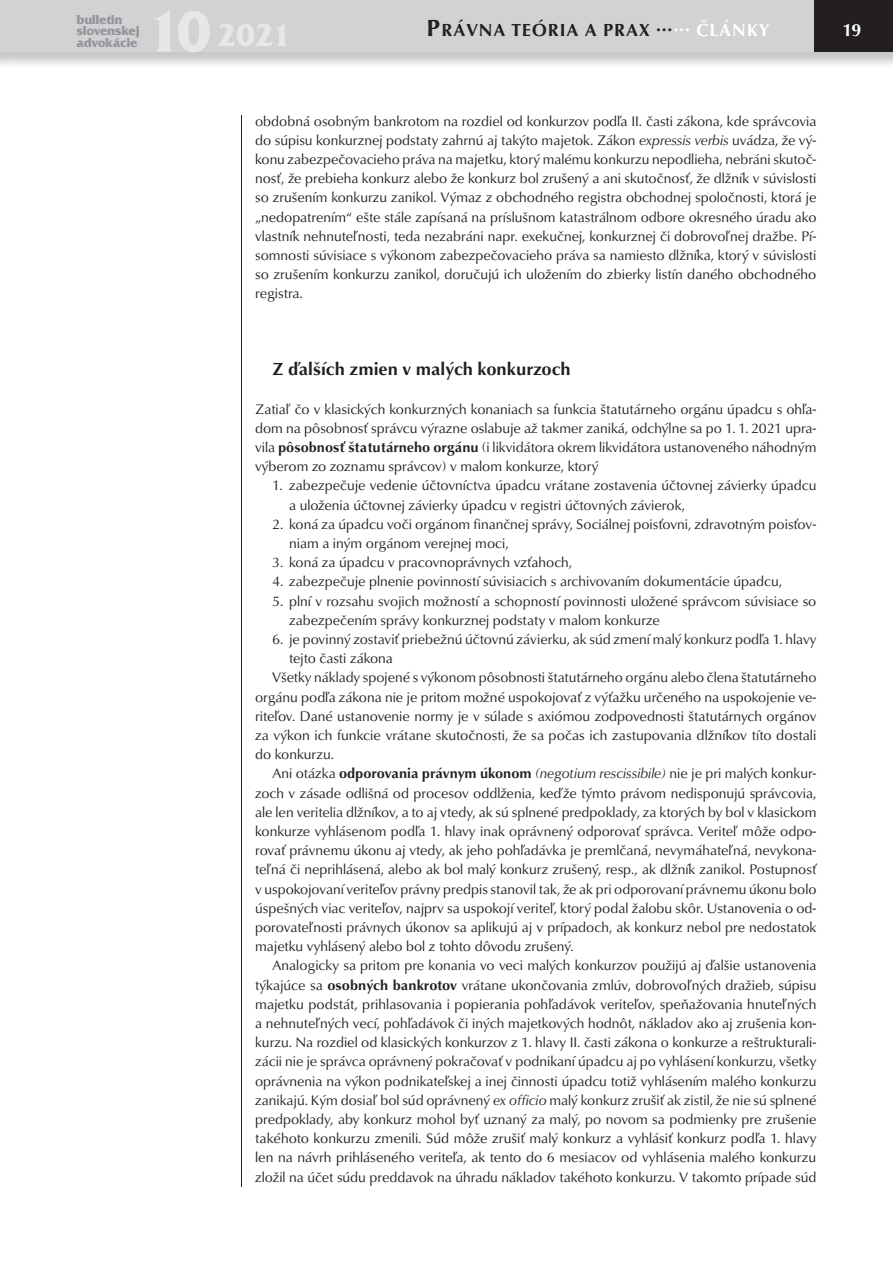
<style>
.page{position:relative;width:893px;height:1263px;background:#fff}
.page>*{position:absolute;margin:0;border:0;box-sizing:border-box;transform-origin:0 0}
.t1{font:700 33px "Friz Qua Itc TEE";color:#e6e7e9}
.t2{font:700 18px "URW Classico TEE";color:#231f20}
.t3{font:700 18px "URW Classico TEE";letter-spacing:.05em;color:#231f20}
.t4{font:700 18px "URW Classico TEE";color:#fff}
.t5{font:14.25px/19.2px "URW Classico TEE";color:#231f20}
.t6{font:700 13.5px/11.2px "Friz Qua Itc TEE";letter-spacing:-.025em;color:#939598}
.s1{font-size:60px}
.s2{font-size:24px}
.s3{color:#fff}
.s4{font-style:italic}
.s5{font-weight:700}
</style>
<div class="page">
<hr style="left:241px;top:115px;width:1px;height:1071px;background:#231f20">
<div style="left:0;top:0;width:893px;height:52px;background:#d1d2d4"></div>
<div style="left:814px;top:0;width:79px;height:52px;background:#231f20"></div>
<h1 class="t1" style="left:146px;top:23px;width:147px"><span class="s1">10</span> 2021</h1>
<p class="t6" style="left:77px;top:15px;width:65px">bulletin slovenskej advokácie</p>
<p class="t3" style="left:427px;top:23px;width:345px"><span class="s2">P</span>RÁVNA TEÓRIA A PRAX ...<sup>...</sup> <span class="s3">ČLÁNKY</span></p>
<p class="t5" style="left:255px;top:113px;width:563px;text-align:justify">obdobná osobným bankrotom na rozdiel od konkurzov podľa II. časti zákona, kde správcovia do súpisu konkurznej podstaty zahrnú aj takýto majetok. Zákon <span class="s4">expressis verbis</span> uvádza, že vý&shy;konu zabezpečovacieho práva na majetku, ktorý malému konkurzu nepodlieha, nebráni skutoč&shy;nosť, že prebieha konkurz alebo že konkurz bol zrušený a ani skutočnosť, že dlžník v súvislosti so zrušením konkurzu zanikol. Výmaz z obchodného registra obchodnej spoločnosti, ktorá je „nedopatrením“ ešte stále zapísaná na príslušnom katastrálnom odbore okresného úradu ako vlastník nehnuteľnosti, teda nezabráni napr. exekučnej, konkurznej či dobrovoľnej dražbe. Pí&shy;somnosti súvisiace s výkonom zabezpečovacieho práva sa namiesto dlžníka, ktorý v súvislosti so zrušením konkurzu zanikol, doručujú ich uložením do zbierky listín daného obchodného registra.</p>
<p class="t2" style="left:272px;top:362px;width:300px">Z ďalších zmien v malých konkurzoch</p>
<p class="t5" style="left:255px;top:401px;width:563px;text-align:justify">Zatiaľ čo v klasických konkurzných konaniach sa funkcia štatutárneho orgánu úpadcu s ohľa&shy;dom na pôsobnosť správcu výrazne oslabuje až takmer zaniká, odchýlne sa po 1. 1. 2021 upra&shy;vila <span class="s5">pôsobnosť štatutárneho orgánu</span> (i likvidátora okrem likvidátora ustanoveného náhodným výberom zo zoznamu správcov) v malom konkurze, ktorý</p>
<p class="t5" style="left:289px;top:477px;width:529px;text-indent:-17px">1. zabezpečuje vedenie účtovníctva úpadcu vrátane zostavenia účtovnej závierky úpadcu a uloženia účtovnej závierky úpadcu v registri účtovných závierok,</p>
<p class="t5" style="left:289px;top:516px;width:529px;text-indent:-17px">2. koná za úpadcu voči orgánom finančnej správy, Sociálnej poisťovni, zdravotným poisťov&shy;niam a iným orgánom verejnej moci,</p>
<p class="t5" style="left:272px;top:554px;width:302px">3. koná za úpadcu v pracovnoprávnych vzťahoch,</p>
<p class="t5" style="left:272px;top:573px;width:511px">4. zabezpečuje plnenie povinností súvisiacich s archivovaním dokumentácie úpadcu,</p>
<p class="t5" style="left:289px;top:593px;width:529px;text-indent:-17px">5. plní v rozsahu svojich možností a schopností povinnosti uložené správcom súvisiace so zabezpečením správy konkurznej podstaty v malom konkurze</p>
<p class="t5" style="left:272px;top:631px;width:546px">6. je povinný zostaviť priebežnú účtovnú závierku, ak súd zmení malý konkurz podľa 1. hlavy</p>
<p class="t5" style="left:289px;top:650px;width:105px">tejto časti zákona</p>
<p class="t5" style="left:272px;top:669px;width:546px">Všetky náklady spojené s výkonom pôsobnosti štatutárneho orgánu alebo člena štatutárneho</p>
<p class="t5" style="left:255px;top:689px;width:563px">orgánu podľa zákona nie je pritom možné uspokojovať z výťažku určeného na uspokojenie ve-</p>
<p class="t5" style="left:255px;top:708px;width:563px">riteľov. Dané ustanovenie normy je v súlade s axiómou zodpovednosti štatutárnych orgánov</p>
<p class="t5" style="left:255px;top:727px;width:563px">za výkon ich funkcie vrátane skutočnosti, že sa počas ich zastupovania dlžníkov títo dostali</p>
<p class="t5" style="left:255px;top:746px;width:80px">do konkurzu.</p>
<p class="t5" style="left:272px;top:765px;width:546px">Ani otázka <span class="s5">odporovania právnym úkonom</span> <span class="s4">(negotium rescissibile)</span> nie je pri malých konkur-</p>
<p class="t5" style="left:255px;top:785px;width:563px">zoch v zásade odlišná od procesov oddlženia, keďže týmto právom nedisponujú správcovia,</p>
<p class="t5" style="left:255px;top:804px;width:563px">ale len veritelia dlžníkov, a to aj vtedy, ak sú splnené predpoklady, za ktorých by bol v klasickom</p>
<p class="t5" style="left:255px;top:823px;width:563px">konkurze vyhlásenom podľa 1. hlavy inak oprávnený odporovať správca. Veriteľ môže odpo-</p>
<p class="t5" style="left:255px;top:842px;width:563px">rovať právnemu úkonu aj vtedy, ak jeho pohľadávka je premlčaná, nevymáhateľná, nevykona-</p>
<p class="t5" style="left:255px;top:861px;width:563px">teľná či neprihlásená, alebo ak bol malý konkurz zrušený, resp., ak dlžník zanikol. Postupnosť</p>
<p class="t5" style="left:255px;top:881px;width:563px">v uspokojovaní veriteľov právny predpis stanovil tak, že ak pri odporovaní právnemu úkonu bolo</p>
<p class="t5" style="left:255px;top:900px;width:563px">úspešných viac veriteľov, najprv sa uspokojí veriteľ, ktorý podal žalobu skôr. Ustanovenia o od-</p>
<p class="t5" style="left:255px;top:919px;width:563px">porovateľnosti právnych úkonov sa aplikujú aj v prípadoch, ak konkurz nebol pre nedostatok</p>
<p class="t5" style="left:255px;top:938px;width:320px">majetku vyhlásený alebo bol z tohto dôvodu zrušený.</p>
<p class="t5" style="left:272px;top:957px;width:546px">Analogicky sa pritom pre konania vo veci malých konkurzov použijú aj ďalšie ustanovenia</p>
<p class="t5" style="left:255px;top:977px;width:563px">týkajúce sa <span class="s5">osobných bankrotov</span> vrátane ukončovania zmlúv, dobrovoľných dražieb, súpisu</p>
<p class="t5" style="left:255px;top:996px;width:563px">majetku podstát, prihlasovania i popierania pohľadávok veriteľov, speňažovania hnuteľných</p>
<p class="t5" style="left:255px;top:1015px;width:563px">a nehnuteľných vecí, pohľadávok či iných majetkových hodnôt, nákladov ako aj zrušenia kon-</p>
<p class="t5" style="left:255px;top:1034px;width:563px">kurzu. Na rozdiel od klasických konkurzov z 1. hlavy II. časti zákona o konkurze a reštrukturali-</p>
<p class="t5" style="left:255px;top:1053px;width:563px">zácii nie je správca oprávnený pokračovať v podnikaní úpadcu aj po vyhlásení konkurzu, všetky</p>
<p class="t5" style="left:255px;top:1073px;width:563px">oprávnenia na výkon podnikateľskej a inej činnosti úpadcu totiž vyhlásením malého konkurzu</p>
<p class="t5" style="left:255px;top:1092px;width:563px">zanikajú. Kým dosiaľ bol súd oprávnený <span class="s4">ex officio</span> malý konkurz zrušiť ak zistil, že nie sú splnené</p>
<p class="t5" style="left:255px;top:1111px;width:563px">predpoklady, aby konkurz mohol byť uznaný za malý, po novom sa podmienky pre zrušenie</p>
<p class="t5" style="left:255px;top:1130px;width:563px">takéhoto konkurzu zmenili. Súd môže zrušiť malý konkurz a vyhlásiť konkurz podľa 1. hlavy</p>
<p class="t5" style="left:255px;top:1149px;width:563px">len na návrh prihláseného veriteľa, ak tento do 6 mesiacov od vyhlásenia malého konkurzu</p>
<p class="t5" style="left:255px;top:1169px;width:563px">zložil na účet súdu preddavok na úhradu nákladov takéhoto konkurzu. V takomto prípade súd</p>
<p class="t4" style="left:842px;top:22px;width:21px">19</p>
</div>
